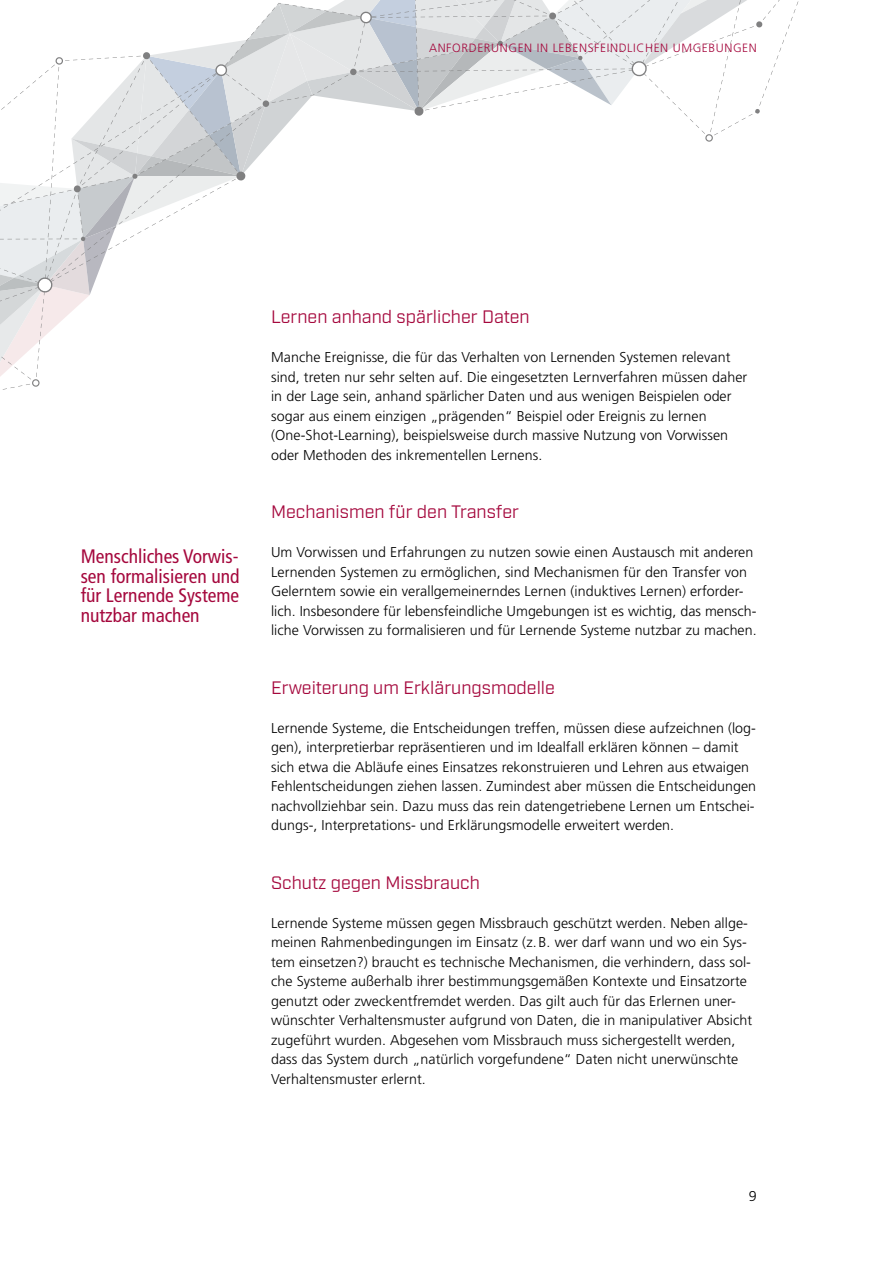
<style>
.page{position:relative;width:893px;height:1263px;background:#fff}
.page>*{position:absolute;margin:0;border:0;box-sizing:border-box;transform-origin:0 0}
.t1{font:condensed 19.5px/19.5px "Frutiger";color:#a5083d;text-align:justify}
.t2{font:18px "Industry";color:#a5083d}
.t3{font:300 14.25px/19.5px "Frutiger";letter-spacing:.005em;color:#000}
.t4{font:300 12px "Frutiger CE";letter-spacing:.05em;color:#a5083d}
</style>
<div class="page">
<svg style="left:0;top:0;width:799px;height:390px"></svg>
<p class="t4" style="left:429px;top:41px;width:329px">ANFORDERUNGEN IN LEBENSFEINDLICHEN UMGEBUNGEN</p>
<h1 class="t1" style="left:81px;top:547px;width:160px">Menschliches Vorwis&shy;sen formalisieren und für Lernende Systeme nutzbar machen</h1>
<p class="t2" style="left:271px;top:306px;width:260px">Lernen anhand spärlicher Daten</p>
<p class="t3" style="left:271px;top:348px;width:478px">Manche Ereignisse, die für das Verhalten von Lernenden Systemen relevant sind, treten nur sehr selten auf. Die eingesetzten Lernverfahren müssen daher in der Lage sein, anhand spärlicher Daten und aus wenigen Beispielen oder sogar aus einem einzigen „prägenden“ Beispiel oder Ereignis zu lernen (One-Shot-Learning), beispielsweise durch massive Nutzung von Vorwissen oder Methoden des inkrementellen Lernens.</p>
<p class="t2" style="left:271px;top:501px;width:249px">Mechanismen für den Transfer</p>
<p class="t3" style="left:271px;top:543px;width:487px">Um Vorwissen und Erfahrungen zu nutzen sowie einen Austausch mit anderen Lernenden Systemen zu ermöglichen, sind Mechanismen für den Transfer von Gelerntem sowie ein verallgemeinerndes Lernen (induktives Lernen) erforder&shy;lich. Insbesondere für lebensfeindliche Umgebungen ist es wichtig, das mensch&shy;liche Vorwissen zu formalisieren und für Lernende Systeme nutzbar zu machen.</p>
<p class="t2" style="left:271px;top:677px;width:285px">Erweiterung um Erklärungsmodelle</p>
<p class="t3" style="left:271px;top:718px;width:487px">Lernende Systeme, die Entscheidungen treffen, müssen diese aufzeichnen (log&shy;gen), interpretierbar repräsentieren und im Idealfall erklären können – damit sich etwa die Abläufe eines Einsatzes rekonstruieren und Lehren aus etwaigen Fehlentscheidungen ziehen lassen. Zumindest aber müssen die Entscheidungen nachvollziehbar sein. Dazu muss das rein datengetriebene Lernen um Entschei&shy;dungs-, Interpretations- und Erklärungsmodelle erweitert werden.</p>
<p class="t2" style="left:271px;top:872px;width:210px">Schutz gegen Missbrauch</p>
<p class="t3" style="left:271px;top:913px;width:483px">Lernende Systeme müssen gegen Missbrauch geschützt werden. Neben allge&shy;meinen Rahmenbedingungen im Einsatz (z.B. wer darf wann und wo ein Sys&shy;tem einsetzen?) braucht es technische Mechanismen, die verhindern, dass sol&shy;che Systeme außerhalb ihrer bestimmungsgemäßen Kontexte und Einsatzorte genutzt oder zweckentfremdet werden. Das gilt auch für das Erlernen uner&shy;wünschter Verhaltensmuster aufgrund von Daten, die in manipulativer Absicht zugeführt wurden. Abgesehen vom Missbrauch muss sichergestellt werden, dass das System durch „natürlich vorgefundene“ Daten nicht unerwünschte Verhaltensmuster erlernt.</p>
<p class="t3" style="left:749px;top:1186px;width:9px">9</p>
</div>
